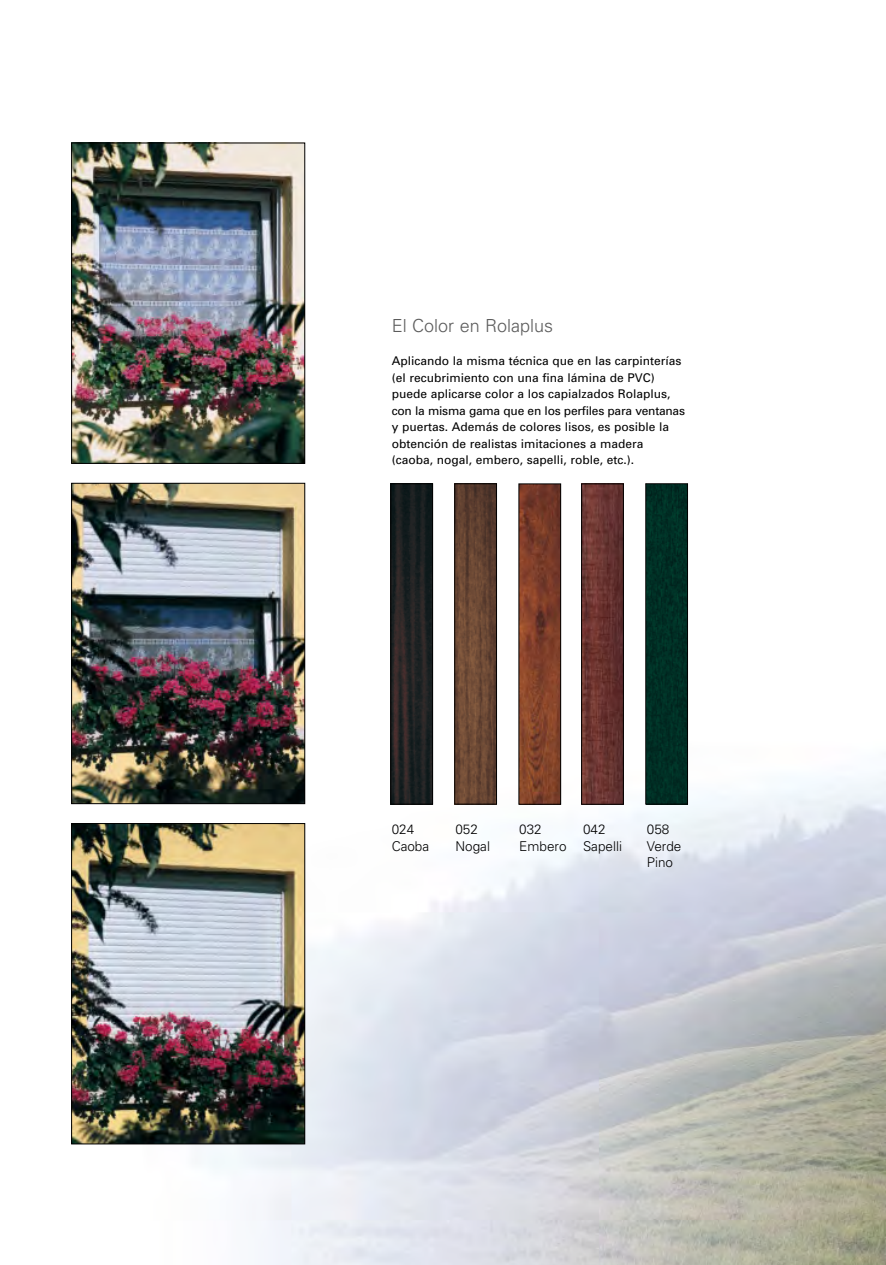
<style>
.page{position:relative;width:886px;height:1265px;background:#fff}
.page>*{position:absolute;margin:0;border:0;box-sizing:border-box;transform-origin:0 0}
.t1{font:300 18px "Univers";color:#5c5c5c}
.t2{font:300 13.5px/16.2px "Univers";color:#000}
.t3{font:12px/16.5px "Univers";color:#000}
</style>
<div class="page">
<img style="left:71px;top:142px;width:815px;height:1123px">
<img style="left:392px;top:485px;width:39px;height:317px">
<div style="left:390px;top:483px;width:43px;height:321px;border:1px solid #000"></div>
<img style="left:456px;top:485px;width:39px;height:317px">
<div style="left:454px;top:483px;width:43px;height:321px;border:1px solid #000"></div>
<img style="left:520px;top:485px;width:39px;height:317px">
<div style="left:518px;top:483px;width:43px;height:321px;border:1px solid #000"></div>
<img style="left:583px;top:485px;width:39px;height:317px">
<div style="left:581px;top:483px;width:43px;height:321px;border:1px solid #000"></div>
<img style="left:647px;top:485px;width:39px;height:317px">
<div style="left:645px;top:483px;width:43px;height:321px;border:1px solid #000"></div>
<h1 class="t1" style="left:392px;top:319px;width:163px">El Color en Rolaplus</h1>
<p class="t3" style="left:392px;top:354px;width:295px">Aplicando la misma técnica que en las carpinterías (el recubrimiento con una fina lámina de PVC) puede aplicarse color a los capialzados Rolaplus, con la misma gama que en los perfiles para ventanas y puertas. Además de colores lisos, es posible la obtención de realistas imitaciones a madera (caoba, nogal, embero, sapelli, roble, etc.).</p>
<p class="t2" style="left:392px;top:822px;width:39px">024<br>Caoba</p>
<p class="t2" style="left:455px;top:822px;width:24px">50 2</p>
<p class="t2" style="left:583px;top:822px;width:24px">042</p>
<p class="t2" style="left:647px;top:822px;width:24px">058</p>
<p class="t2" style="left:519px;top:822px;width:104px">032<br>Embero Sapelli</p>
<p class="t2" style="left:455px;top:839px;width:36px">Nogal</p>
<p class="t2" style="left:647px;top:839px;width:36px">Verde<br>Pino</p>
</div>
